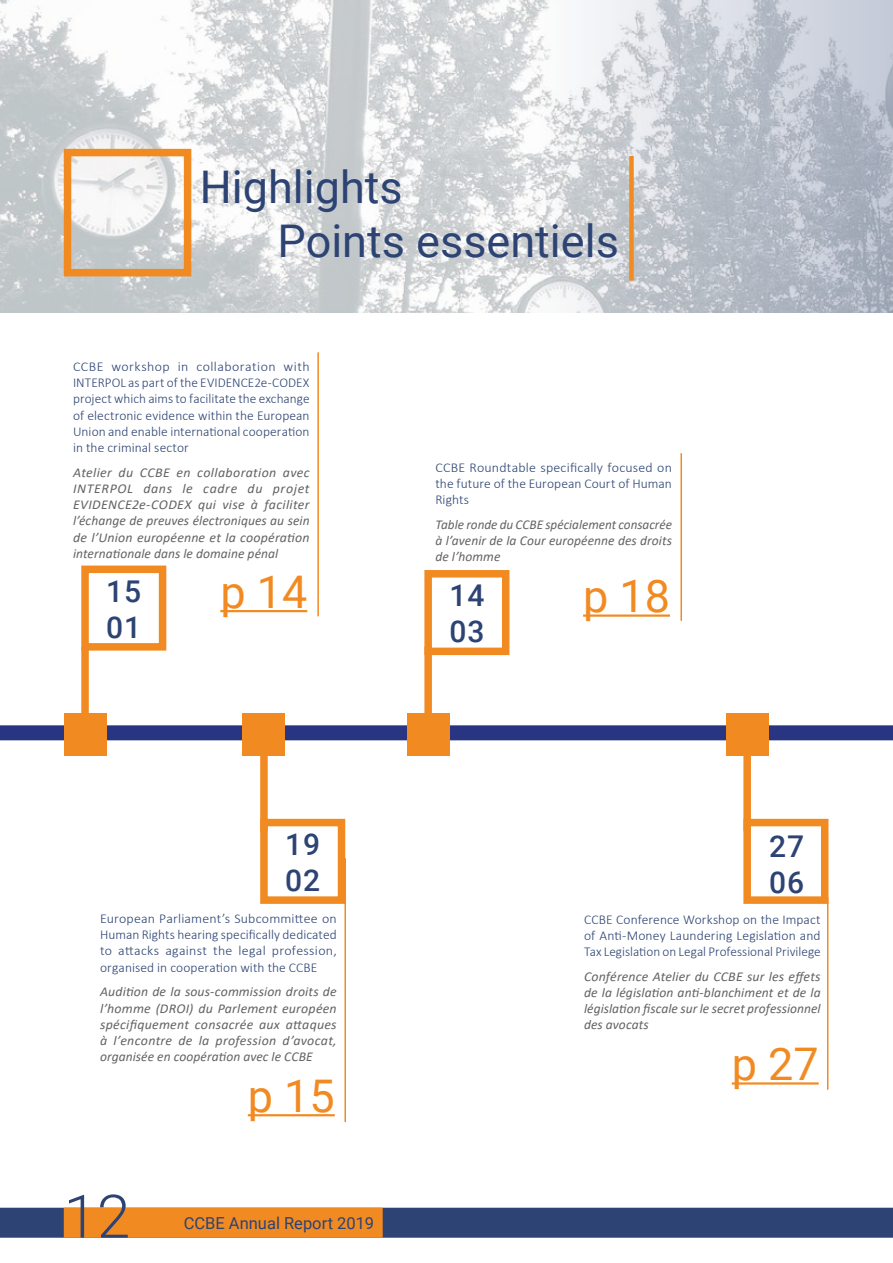
<style>
.page{position:relative;width:893px;height:1263px;background:#fff}
.page>*{position:absolute;margin:0;border:0;box-sizing:border-box;transform-origin:0 0}
.t1{font:300 60px "Roboto";color:#2c4373}
.t2{font:45px/54px "Roboto";color:#2c4373}
.t3{font:45px "Roboto";color:#f28a22}
.t4{font:500 30px/36px "Roboto";letter-spacing:.035em;color:#2c4373}
.t5{font:16.5px "Roboto";color:#2c4373}
.t6{font:italic 13.5px/16.2px "Calibri";letter-spacing:.005em;color:#646363;text-align:justify}
.t7{font:300 13.5px/16.2px "Calibri";letter-spacing:.005em;color:#2c4373;text-align:justify}
</style>
<div class="page">
<svg style="left:0;top:0;width:893px;height:313px"></svg>
<div style="left:0;top:725px;width:893px;height:15px;background:#283583"></div>
<div style="left:64px;top:149px;width:127px;height:127px;border:8px solid #f28a22"></div>
<div style="left:81px;top:565px;width:85px;height:86px;border:8px solid #f28a22"></div>
<div style="left:64px;top:713px;width:42px;height:42px;background:#f28a22"></div>
<div style="left:81px;top:647px;width:8px;height:80px;background:#f28a22"></div>
<div style="left:424px;top:570px;width:85px;height:85px;border:8px solid #f28a22"></div>
<div style="left:407px;top:713px;width:42px;height:42px;background:#f28a22"></div>
<div style="left:424px;top:647px;width:8px;height:84px;background:#f28a22"></div>
<div style="left:243px;top:713px;width:42px;height:42px;background:#f28a22"></div>
<div style="left:260px;top:747px;width:8px;height:84px;background:#f28a22"></div>
<div style="left:260px;top:819px;width:85px;height:85px;border:8px solid #f28a22"></div>
<div style="left:726px;top:713px;width:43px;height:42px;background:#f28a22"></div>
<div style="left:743px;top:747px;width:8px;height:84px;background:#f28a22"></div>
<div style="left:743px;top:819px;width:85px;height:85px;border:8px solid #f28a22"></div>
<div style="left:0;top:1208px;width:893px;height:30px;background:#2c4373"></div>
<div style="left:64px;top:1208px;width:319px;height:30px;background:#f28a22"></div>
<div style="left:629px;top:156px;width:5px;height:124px;background:#f28a22"></div>
<hr style="left:220px;top:610px;width:87px;height:2px;background:#f28a22">
<hr style="left:248px;top:1114px;width:87px;height:2px;background:#f28a22">
<hr style="left:583px;top:614px;width:87px;height:3px;background:#f28a22">
<hr style="left:732px;top:1082px;width:87px;height:2px;background:#f28a22">
<hr style="left:317px;top:352px;width:2px;height:264px;background:#f28a22">
<hr style="left:344px;top:858px;width:2px;height:264px;background:#f28a22">
<hr style="left:680px;top:453px;width:2px;height:168px;background:#f28a22">
<hr style="left:827px;top:897px;width:1px;height:193px;background:#f28a22">
<h2 class="t2" style="left:278px;top:158px;width:343px;text-indent:-78px">Highlights<br>Points essentiels</h2>
<p class="t7" style="left:73px;top:358px;width:238px">CCBE workshop in collaboration with INTERPOL as part of the EVIDENCE2e-CODEX project which aims to facilitate the exchange of electronic evidence within the European Union and enable international cooperation in the criminal sector</p>
<p class="t6" style="left:73px;top:463px;width:238px">Atelier du CCBE en collaboration avec INTERPOL dans le cadre du projet EVIDENCE2e-CODEX qui vise à faciliter l’échange de preuves électroniques au sein de l’Union européenne et la coopération internationale dans le domaine pénal</p>
<p class="t7" style="left:435px;top:459px;width:238px">CCBE Roundtable specifically focused on the future of the European Court of Human Rights</p>
<p class="t6" style="left:435px;top:516px;width:238px">Table ronde du CCBE spécialement consacrée à l’avenir de la Cour européenne des droits de l’homme</p>
<h2 class="t3" style="left:220px;top:560px;width:88px">p 14</h2>
<h3 class="t4" style="left:106px;top:572px;width:37px">15<br>01</h3>
<h3 class="t4" style="left:449px;top:576px;width:37px">14<br>03</h3>
<h2 class="t3" style="left:583px;top:565px;width:88px">p 18</h2>
<h3 class="t4" style="left:285px;top:825px;width:37px">19<br>02</h3>
<h3 class="t4" style="left:769px;top:827px;width:37px">27<br>06</h3>
<p class="t7" style="left:100px;top:910px;width:238px">European Parliament’s Subcommittee on Human Rights hearing specifically dedicated to attacks against the legal profession, organised in cooperation with the CCBE</p>
<p class="t6" style="left:100px;top:983px;width:238px">Audition de la sous-commission droits de l’homme (DROI) du Parlement européen spécifiquement consacrée aux attaques à l’encontre de la profession d’avocat, organisée en coopération avec le CCBE</p>
<h1 class="t1" style="left:64px;top:1174px;width:68px">12</h1>
<h2 class="t3" style="left:248px;top:1064px;width:88px">p 15</h2>
<p class="t5" style="left:184px;top:1212px;width:192px">CCBE Annual Report 2019</p>
<p class="t7" style="left:584px;top:911px;width:238px">CCBE Conference Workshop on the Impact of Anti-Money Laundering Legislation and Tax Legislation on Legal Professional Privilege</p>
<p class="t6" style="left:584px;top:968px;width:238px">Conférence Atelier du CCBE sur les effets de la législation anti-blanchiment et de la législation fiscale sur le secret professionnel des avocats</p>
<h2 class="t3" style="left:732px;top:1033px;width:88px">p 27</h2>
</div>
